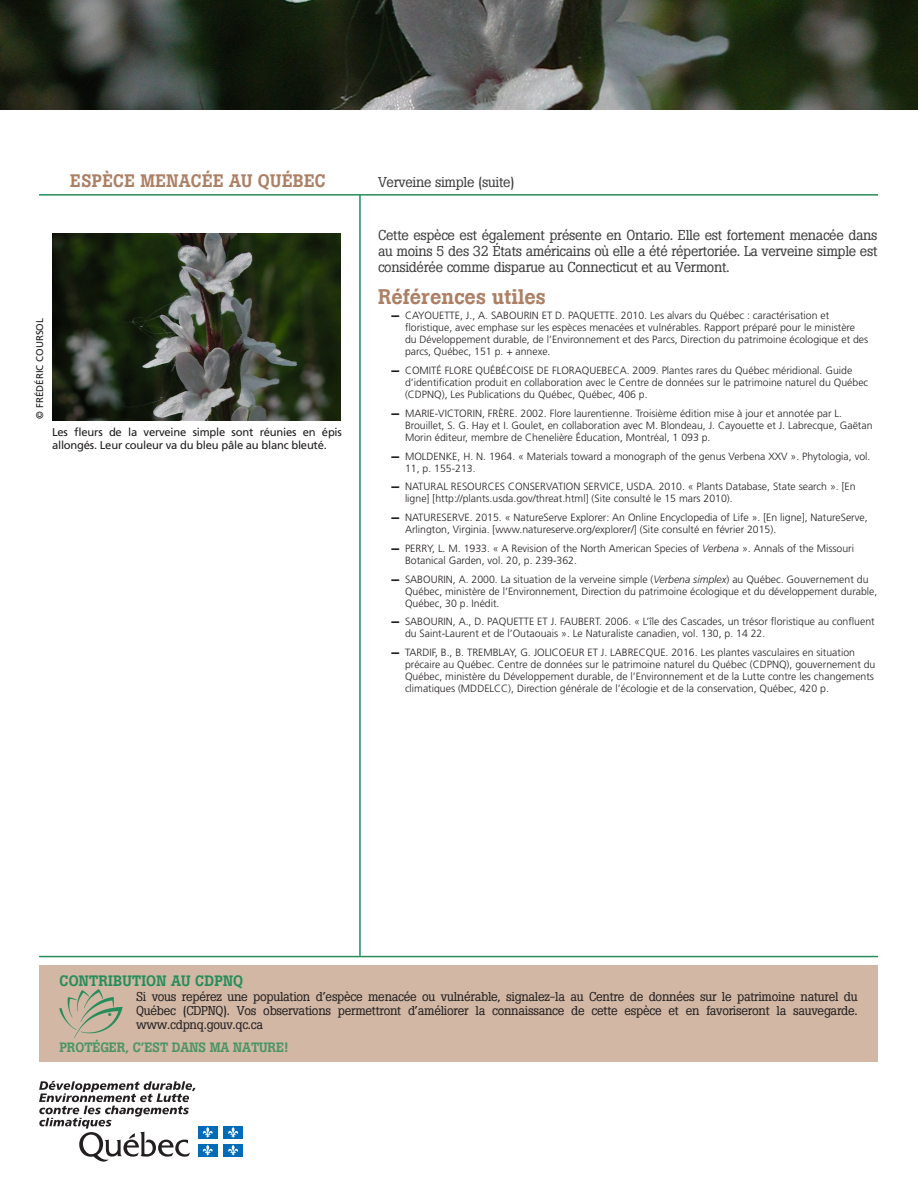
<style>
.page{position:relative;width:918px;height:1188px;background:#fff}
.page>*{position:absolute;margin:0;border:0;box-sizing:border-box;transform-origin:0 0}
.t1{font:500 21px "Boton";color:#ad7f64}
.t2{font:500 18px "Boton";letter-spacing:.015em;color:#ad7f64}
.t3{font:500 15px "Boton";letter-spacing:.015em;color:#268d5a}
.t4{font:14.25px/15.8px "Boton";letter-spacing:-.02em;color:#3e3e3f;text-align:justify}
.t5{font:500 13.5px "Boton";letter-spacing:-.005em;color:#4a9567}
.P_retrait{font:12.75px/14.2px "Boton";letter-spacing:-.02em;color:#231f20;text-align:justify}
.Légende{font:11.25px/12.8px "Frutiger";letter-spacing:-.02em;color:#231f20}
.t6{font:300 10.5px/12px "Frutiger";color:#231f20}
.Crédits_photo{font:9.75px "Frutiger";color:#231f20}
.s1{font-family:"Helvetica Neue";font-weight:900}
.s2{font-style:italic}
</style>
<div class="page">
<hr style="left:359px;top:195px;width:2px;height:761px;background:#268d5a">
<hr style="left:39px;top:194px;width:839px;height:2px;background:#268d5a">
<hr style="left:39px;top:956px;width:839px;height:1px;background:#268d5a">
<svg style="left:39px;top:1081px;width:157px;height:81px"></svg>
<div style="left:198px;top:1126px;width:20px;height:12px;background:#006bb6"></div>
<svg style="left:202px;top:1127px;width:11px;height:11px"></svg>
<div style="left:223px;top:1126px;width:20px;height:12px;background:#006bb6"></div>
<svg style="left:228px;top:1127px;width:10px;height:11px"></svg>
<div style="left:198px;top:1144px;width:20px;height:12px;background:#006bb6"></div>
<svg style="left:202px;top:1145px;width:11px;height:11px"></svg>
<div style="left:223px;top:1144px;width:20px;height:12px;background:#006bb6"></div>
<svg style="left:228px;top:1145px;width:10px;height:11px"></svg>
<div style="left:39px;top:966px;width:839px;height:96px;background:#d1b7a4"></div>
<svg style="left:59px;top:989px;width:64px;height:49px"></svg>
<img style="left:52px;top:233px;width:289px;height:188px">
<img style="left:0;top:0;width:918px;height:109px">
<h2 class="t2" style="left:70px;top:170px;width:257px">ESPÈCE MENACÉE AU QUÉBEC</h2>
<p class="Crédits_photo" style="left:34px;top:418px;width:102px;rotate:-90deg">© FRÉDÉRIC COURSOL</p>
<p class="Légende" style="left:52px;top:426px;width:291px">Les fleurs de la verveine simple sont réunies en épis allongés. Leur couleur va du bleu pâle au blanc bleuté.</p>
<p class="t4" style="left:378px;top:174px;width:138px">Verveine simple (suite)</p>
<p class="t4" style="left:378px;top:227px;width:501px">Cette espèce est également présente en Ontario. Elle est fortement menacée dans au moins 5 des 32 États américains où elle a été répertoriée. La verveine simple est considérée comme disparue au Connecticut et au Vermont.</p>
<h2 class="t1" style="left:378px;top:284px;width:170px">Références utiles</h2>
<p class="t6" style="left:405px;top:310px;width:465px;text-indent:-15px"><span class="s1">—</span> CAYOUETTE, J., A. SABOURIN ET D. PAQUETTE. 2010. Les alvars du Québec : caractérisation et floristique, avec emphase sur les espèces menacées et vulnérables. Rapport préparé pour le ministère du Développement durable, de l’Environnement et des Parcs, Direction du patrimoine écologique et des parcs, Québec, 151 p. + annexe.</p>
<p class="t6" style="left:405px;top:364px;width:465px;text-indent:-15px"><span class="s1">—</span> COMITÉ FLORE QUÉBÉCOISE DE FLORAQUEBECA. 2009. Plantes rares du Québec méridional. Guide d’identification produit en collaboration avec le Centre de données sur le patrimoine naturel du Québec (CDPNQ), Les Publications du Québec, Québec, 406 p.</p>
<p class="t6" style="left:405px;top:407px;width:469px;text-indent:-15px"><span class="s1">—</span> MARIE‑VICTORIN, FRÈRE. 2002. Flore laurentienne. Troisième édition mise à jour et annotée par L.<br>Brouillet, S. G. Hay et I. Goulet, en collaboration avec M. Blondeau, J. Cayouette et J. Labrecque, Gaëtan<br>Morin éditeur, membre de Chenelière Éducation, Montréal, 1 093 p.</p>
<p class="t6" style="left:405px;top:450px;width:467px;text-indent:-15px"><span class="s1">—</span> MOLDENKE, H. N. 1964. « Materials toward a monograph of the genus Verbena XXV ». Phytologia, vol.<br>11, p. 155-213.</p>
<p class="t6" style="left:405px;top:481px;width:452px;text-indent:-15px"><span class="s1">—</span> NATURAL RESOURCES CONSERVATION SERVICE, USDA. 2010. « Plants Database, State search ». [En ligne] [http://plants.usda.gov/threat.html] (Site consulté le 15 mars 2010).</p>
<p class="t6" style="left:405px;top:511px;width:464px;text-indent:-15px"><span class="s1">—</span> NATURESERVE. 2015. « NatureServe Explorer: An Online Encyclopedia of Life ». [En ligne], NatureServe,<br>Arlington, Virginia. [www.natureserve.org/explorer/] (Site consulté en février 2015).</p>
<p class="t6" style="left:405px;top:542px;width:451px;text-indent:-15px"><span class="s1">—</span> PERRY, L. M. 1933. « A Revision of the North American Species of <span class="s2">Verbena</span> ». Annals of the Missouri<br>Botanical Garden, vol. 20, p. 239-362.</p>
<p class="t6" style="left:405px;top:573px;width:474px;text-indent:-15px"><span class="s1">—</span> SABOURIN, A. 2000. La situation de la verveine simple (<span class="s2">Verbena simplex</span>) au Québec. Gouvernement du<br>Québec, ministère de l’Environnement, Direction du patrimoine écologique et du développement durable,<br>Québec, 30 p. Inédit.</p>
<p class="t6" style="left:405px;top:616px;width:471px;text-indent:-15px"><span class="s1">—</span> SABOURIN, A., D. PAQUETTE ET J. FAUBERT. 2006. « L’île des Cascades, un trésor floristique au confluent du Saint‑Laurent et de l’Outaouais ». Le Naturaliste canadien, vol. 130, p. 14 22.</p>
<p class="t6" style="left:405px;top:646px;width:472px;text-indent:-15px"><span class="s1">—</span> TARDIF, B., B. TREMBLAY, G. JOLICOEUR ET J. LABRECQUE. 2016. Les plantes vasculaires en situation précaire au Québec. Centre de données sur le patrimoine naturel du Québec (CDPNQ), gouvernement du Québec, ministère du Développement durable, de l’Environnement et de la Lutte contre les changements climatiques (MDDELCC), Direction générale de l’écologie et de la conservation, Québec, 420 p.</p>
<h3 class="t3" style="left:59px;top:972px;width:185px">CONTRIBUTION AU CDPNQ</h3>
<p class="P_retrait" style="left:136px;top:989px;width:723px">Si vous repérez une population d’espèce menacée ou vulnérable, signalez‑la au Centre de données sur le patrimoine naturel du Québec (CDPNQ). Vos observations permettront d’améliorer la connaissance de cette espèce et en favoriseront la sauvegarde. www.cdpnq.gouv.qc.ca</p>
<p class="t5" style="left:59px;top:1039px;width:230px">PROTÉGER, C’EST DANS MA NATURE!</p>
</div>
